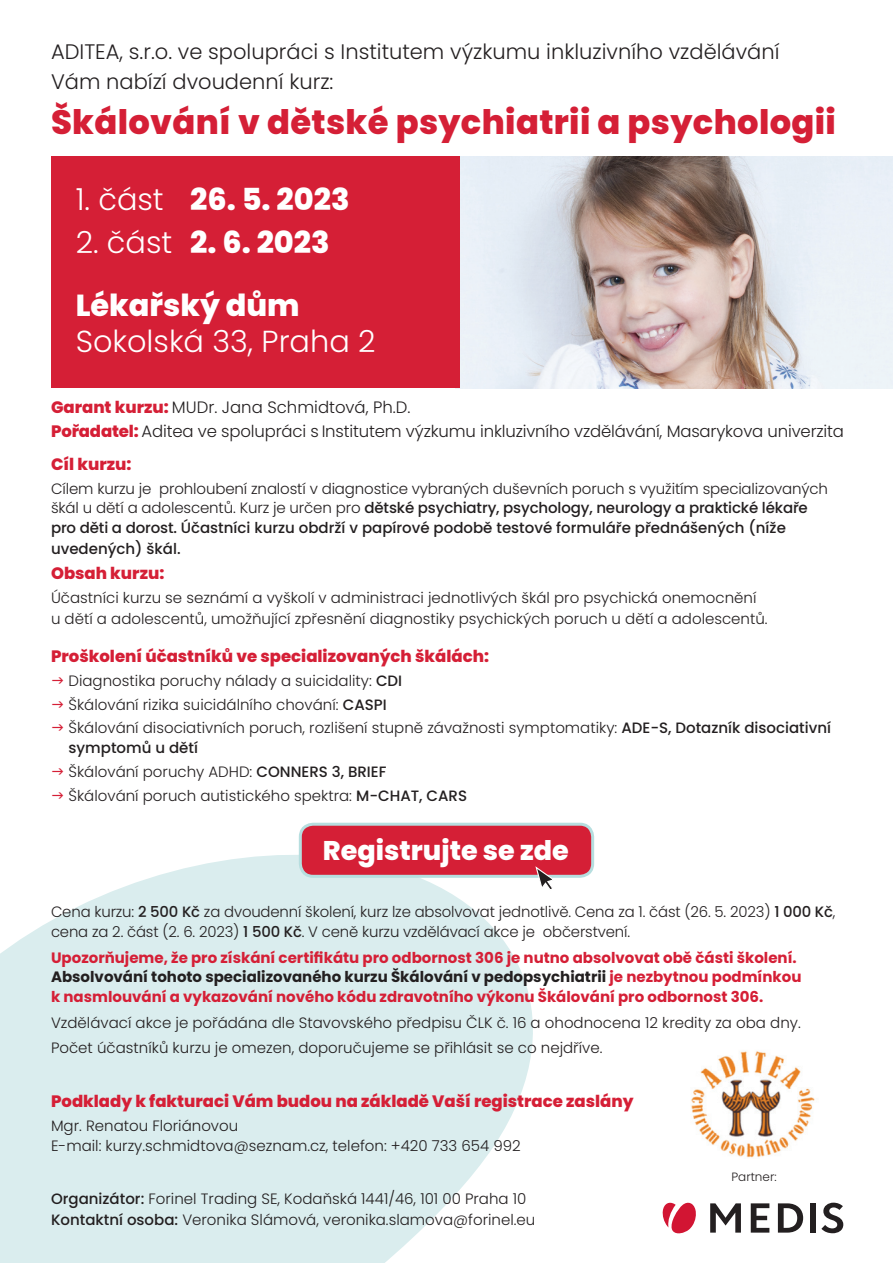
<style>
.page{position:relative;width:893px;height:1263px;background:#fff}
.page>*{position:absolute;margin:0;border:0;box-sizing:border-box;transform-origin:0 0}
.t1{font:800 33.75px "Poppins";letter-spacing:.01em;color:#d51f36}
.t2{font:800 30.3px/63px "Poppins";color:#fff}
.t3{font:300 30.3px "Poppins";color:#fff}
.t4{font:800 27px "Poppins";color:#fff}
.t5{font:300 21px/30px "Poppins";color:#231f20}
.t6{font:300 16.5px/24px "Poppins";letter-spacing:-.01em;color:#231f20}
.t7{font:800 16.5px "Poppins";color:#d51f36}
.t8{font:300 15px/21px "Poppins";color:#231f20}
.t9{font:500 15px/19.5px "Poppins";color:#231f20}
.t10{font:700 15px/19.5px "Poppins";color:#d51f36}
.t11{font:300 12px "Poppins";color:#231f20}
.s1{font-weight:300}
.s2{font-weight:800;color:#d51f36}
.s3{font-weight:500}
.s4{color:#231f20}
</style>
<div class="page">
<svg style="left:0;top:855px;width:533px;height:408px;background:#deeff0"></svg>
<div style="left:300px;top:824px;width:293px;height:52px;background:#d51f36;border-radius:13px"></div>
<div style="left:299px;top:823px;width:295px;height:55px;border:3px solid #b6dedf;border-radius:13px"></div>
<svg style="left:534px;top:866px;width:21px;height:23px"></svg>
<img style="left:691px;top:1051px;width:124px;height:107px">
<img style="left:460px;top:156px;width:433px;height:232px">
<div style="left:51px;top:156px;width:409px;height:232px;background:#d51f36"></div>
<svg style="left:663px;top:1202px;width:33px;height:32px"></svg>
<svg style="left:710px;top:1203px;width:31px;height:29px"></svg>
<svg style="left:751px;top:1203px;width:18px;height:29px"></svg>
<svg style="left:778px;top:1203px;width:25px;height:29px"></svg>
<div style="left:810px;top:1203px;width:6px;height:29px;background:#231f20"></div>
<svg style="left:821px;top:1203px;width:22px;height:30px"></svg>
<h3 class="t5" style="left:51px;top:37px;width:730px">ADITEA, s.r.o. ve spolupráci s Institutem výzkumu inkluzivního vzdělávání<br>Vám nabízí dvoudenní kurz:</h3>
<h1 class="t1" style="left:51px;top:103px;width:786px">Škálování v dětské psychiatrii a psychologii</h1>
<h2 class="t2" style="left:76px;top:168px;width:275px"><span class="s1">1. část</span> 26. 5. 2023</h2>
<h2 class="t2" style="left:76px;top:211px;width:255px"><span class="s1">2. část</span> 2. 6. 2023<br>Lékařský dům</h2>
<h2 class="t3" style="left:76px;top:324px;width:301px">Sokolská 33, Praha 2</h2>
<p class="t6" style="left:51px;top:395px;width:795px"><span class="s2">Garant kurzu:</span> MUDr. Jana Schmidtová, Ph.D.<br><span class="s2">Pořadatel:</span> Aditea ve spolupráci s Institutem výzkumu inkluzivního vzdělávání, Masarykova univerzita</p>
<p class="t7" style="left:51px;top:455px;width:82px">Cíl kurzu:</p>
<p class="t9" style="left:51px;top:479px;width:778px"><span class="s1">Cílem kurzu je prohloubení znalostí v diagnostice vybraných duševních poruch s využitím specializovaných škál u dětí a adolescentů. Kurz je určen pro</span> dětské psychiatry, psychology, neurology a praktické lékaře pro děti a dorost. Účastníci kurzu obdrží v papírové podobě testové formuláře přednášených (níže</p>
<p class="t9" style="left:51px;top:539px;width:131px">uvedených) škál.</p>
<p class="t7" style="left:51px;top:564px;width:115px">Obsah kurzu:</p>
<p class="t8" style="left:51px;top:587px;width:718px">Účastníci kurzu se seznámí a vyškolí v administraci jednotlivých škál pro psychická onemocnění u dětí a adolescentů, umožňující zpřesnění diagnostiky psychických poruch u dětí a adolescentů.</p>
<p class="t7" style="left:51px;top:647px;width:439px">Proškolení účastníků ve specializovaných škálách:</p>
<p class="t8" style="left:68px;top:669px;width:764px;line-height:23.7px">Diagnostika poruchy nálady a suicidality: <span class="s3">CDI<br></span>Škálování rizika suicidálního chování: <span class="s3">CASPI<br></span>Škálování disociativních poruch, rozlišení stupně závažnosti symptomatiky: <span class="s3">ADE-S, Dotazník disociativní</span></p>
<p class="t8" style="left:68px;top:736px;width:400px;line-height:23.9px"><span class="s3">symptomů u dětí<br></span>Škálování poruchy ADHD: <span class="s3">CONNERS 3, BRIEF<br></span>Škálování poruch autistického spektra: <span class="s3">M-CHAT, CARS</span></p>
<h3 class="t4" style="left:323px;top:835px;width:247px">Registrujte se zde</h3>
<p class="t8" style="left:51px;top:902px;width:786px;line-height:19.5px">Cena kurzu: <span class="s3">2 500 Kč</span> za dvoudenní školení, kurz lze absolvovat jednotlivě. Cena za 1. část (26. 5. 2023) <span class="s3">1 000 Kč</span>, cena za 2. část (2. 6. 2023) <span class="s3">1 500 Kč</span>. V ceně kurzu vzdělávací akce je občerstvení.</p>
<p class="t10" style="left:51px;top:948px;width:752px">Upozorňujeme, že pro získání certifikátu pro odbornost 306 je nutno absolvovat obě části školení.<br><span class="s4">Absolvování tohoto specializovaného kurzu Škálování v pedopsychiatrii</span> je nezbytnou podmínkou k nasmlouvání a vykazování nového kódu zdravotního výkonu Škálování pro odbornost 306.</p>
<p class="t8" style="left:51px;top:1009px;width:751px;line-height:25.8px">Vzdělávací akce je pořádána dle Stavovského předpisu ČLK č. 16 a ohodnocena 12 kredity za oba dny.<br>Počet účastníků kurzu je omezen, doporučujeme se přihlásit se co nejdříve.</p>
<p class="t7" style="left:51px;top:1092px;width:584px">Podklady k fakturaci Vám budou na základě Vaší registrace zaslány</p>
<p class="t8" style="left:51px;top:1116px;width:471px;line-height:19.5px">Mgr. Renatou Floriánovou<br>E-mail: kurzy.schmidtova@seznam.cz, telefon: +420 733 654 992</p>
<p class="t8" style="left:51px;top:1188px;width:486px"><span class="s3">Organizátor:</span> Forinel Trading SE, Kodaňská 1441/46, 101 00 Praha 10<br><span class="s3">Kontaktní osoba:</span> Veronika Slámová, veronika.slamova@forinel.eu</p>
<p class="t11" style="left:731px;top:1170px;width:47px">Partner:</p>
</div>
